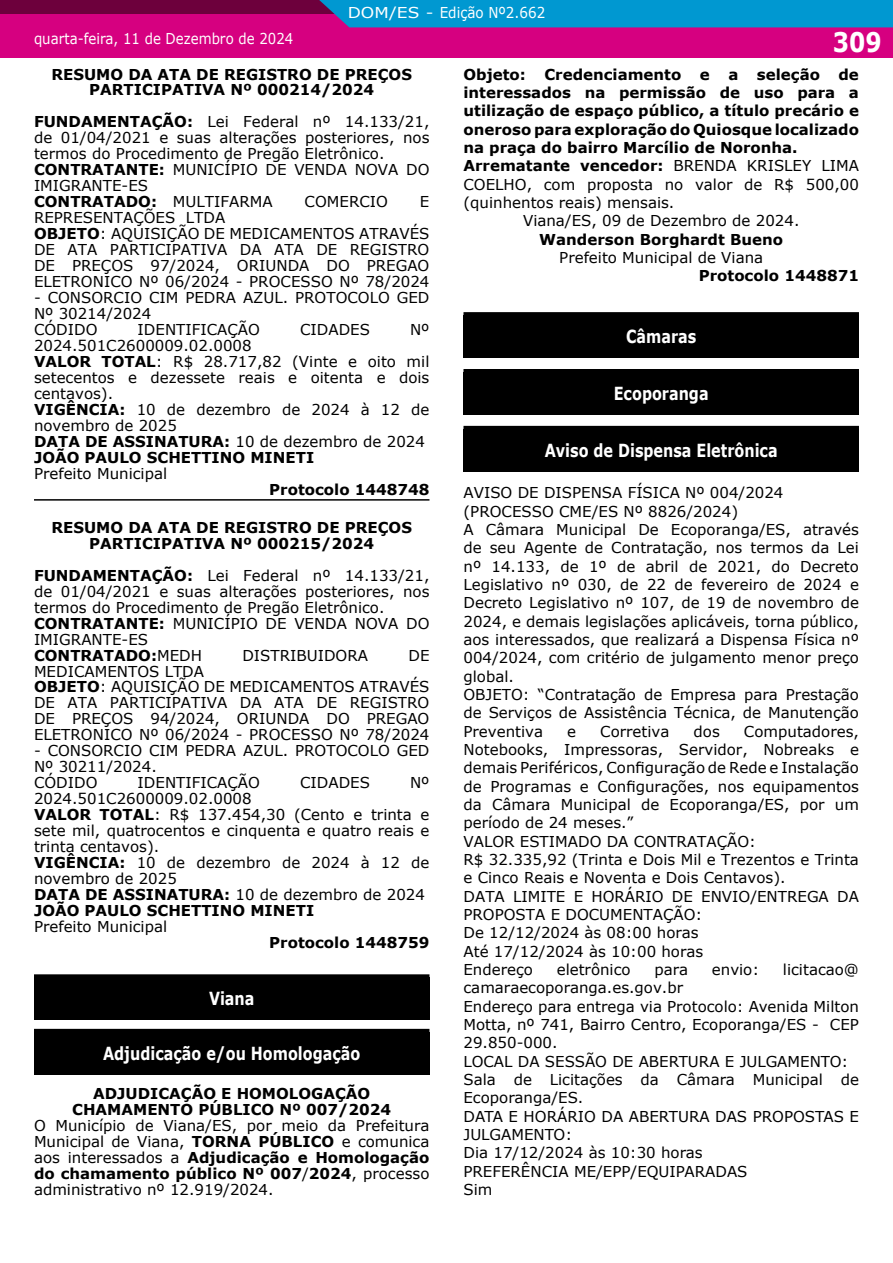
<style>
.page{position:relative;width:893px;height:1263px;background:#fff}
.page>*{position:absolute;margin:0;border:0;box-sizing:border-box;transform-origin:0 0}
.t1{font:700 27px "Verdana";color:#fff;scale:.85 1}
.t2{font:700 18px "Verdana";color:#fff;scale:.8 1}
.t3{font:15px/18.3px "Verdana";color:#000}
.t4{font:700 15px/16px "Verdana";color:#000;text-align:center}
.t5{font:15px "Verdana";color:#fff;scale:.89 1}
.t6{font:15px "Verdana";color:#fff;scale:1.14 1}
.s1{font-weight:700}
.s2{font-weight:400}
</style>
<div class="page">
<hr style="left:0;top:0;width:1px;height:57px;background:#d60080">
<svg style="left:0;top:0;width:1px;height:14px"></svg>
<div style="left:1px;top:0;width:892px;height:57px;background:#d60080"></div>
<div style="left:1px;top:0;width:892px;height:14px;background:#6d003c"></div>
<div style="left:319px;top:0;width:574px;height:27px;background:#0098d1"></div>
<hr style="left:34px;top:499px;width:395px;height:2px;background:#000">
<div style="left:34px;top:977px;width:395px;height:43px;background:#000"></div>
<div style="left:34px;top:974px;width:395px;height:6px;background:#000"></div>
<div style="left:34px;top:1032px;width:395px;height:42px;background:#000"></div>
<div style="left:34px;top:1029px;width:395px;height:6px;background:#000"></div>
<div style="left:463px;top:315px;width:396px;height:43px;background:#000"></div>
<div style="left:463px;top:312px;width:396px;height:6px;background:#000"></div>
<div style="left:463px;top:372px;width:396px;height:42px;background:#000"></div>
<div style="left:463px;top:369px;width:396px;height:6px;background:#000"></div>
<div style="left:463px;top:429px;width:396px;height:42px;background:#000"></div>
<div style="left:463px;top:426px;width:396px;height:6px;background:#000"></div>
<p class="t6" style="left:348px;top:2px;width:175px">DOM/ES - Edição Nº2.662</p>
<p class="t5" style="left:34px;top:28px;width:293px">quarta-feira, 11 de Dezembro de 2024</p>
<p class="t4" style="left:51px;top:66px;width:362px">RESUMO DA ATA DE REGISTRO DE PREÇOS<br>PARTICIPATIVA Nº 000214/2024</p>
<p class="t3" style="left:34px;top:114px;width:397px;line-height:15.9px"><span class="s1">FUNDAMENTAÇÃO:</span> Lei Federal nº 14.133/21, de 01/04/2021 e suas alterações posteriores, nos termos do Procedimento de Pregão Eletrônico.<br><span class="s1">CONTRATANTE:</span> MUNICÍPIO DE VENDA NOVA DO IMIGRANTE-ES<br><span class="s1">CONTRATADO:</span> MULTIFARMA</p>
<p class="t3" style="left:305px;top:193px;width:85px">COMERCIO</p>
<p class="t3" style="left:420px;top:193px;width:11px">E</p>
<p class="t3" style="left:34px;top:210px;width:397px;line-height:16px">REPRESENTAÇÕES LTDA<br><span class="s1">OBJETO</span>: AQUISIÇÃO DE MEDICAMENTOS ATRAVÉS DE ATA PARTICIPATIVA DA ATA DE REGISTRO DE PREÇOS 97/2024, ORIUNDA DO PREGAO ELETRONICO Nº 06/2024 - PROCESSO Nº 78/2024</p>
<p class="t3" style="left:34px;top:290px;width:397px;line-height:15.9px">- CONSORCIO CIM PEDRA AZUL. PROTOCOLO GED<br>Nº 30214/2024<br>CÓDIDO</p>
<p class="t3" style="left:138px;top:320px;width:124px">IDENTIFICAÇÃO</p>
<p class="t3" style="left:300px;top:320px;width:71px">CIDADES</p>
<p class="t3" style="left:410px;top:320px;width:21px">Nº</p>
<p class="t3" style="left:34px;top:337px;width:397px;line-height:16px">2024.501C2600009.02.0008<br><span class="s1">VALOR TOTAL</span>: R$ 28.717,82 (Vinte e oito mil setecentos e dezessete reais e oitenta e dois centavos).<br><span class="s1">VIGÊNCIA:</span> 10 de dezembro de 2024 à 12 de novembro de 2025<br><span class="s1">DATA DE ASSINATURA:</span> 10 de dezembro de 2024<br><span class="s1">JOÃO PAULO SCHETTINO MINETI</span></p>
<p class="t3" style="left:34px;top:464px;width:135px">Prefeito Municipal</p>
<p class="t4" style="left:269px;top:481px;width:162px">Protocolo 1448748</p>
<p class="t4" style="left:51px;top:519px;width:362px">RESUMO DA ATA DE REGISTRO DE PREÇOS<br>PARTICIPATIVA Nº 000215/2024</p>
<p class="t3" style="left:34px;top:567px;width:397px;line-height:15.9px"><span class="s1">FUNDAMENTAÇÃO:</span> Lei Federal nº 14.133/21, de 01/04/2021 e suas alterações posteriores, nos termos do Procedimento de Pregão Eletrônico.<br><span class="s1">CONTRATANTE:</span> MUNICÍPIO DE VENDA NOVA DO IMIGRANTE-ES<br><span class="s1">CONTRATADO:</span>MEDH</p>
<p class="t3" style="left:242px;top:646px;width:127px">DISTRIBUIDORA</p>
<p class="t3" style="left:408px;top:646px;width:23px">DE</p>
<p class="t3" style="left:34px;top:663px;width:397px;line-height:15.9px">MEDICAMENTOS LTDA<br><span class="s1">OBJETO</span>: AQUISIÇÃO DE MEDICAMENTOS ATRAVÉS DE ATA PARTICIPATIVA DA ATA DE REGISTRO DE PREÇOS 94/2024, ORIUNDA DO PREGAO ELETRONICO Nº 06/2024 - PROCESSO Nº 78/2024</p>
<p class="t3" style="left:34px;top:743px;width:397px;line-height:15.9px">- CONSORCIO CIM PEDRA AZUL. PROTOCOLO GED<br>Nº 30211/2024.<br>CÓDIDO</p>
<p class="t3" style="left:138px;top:773px;width:124px">IDENTIFICAÇÃO</p>
<p class="t3" style="left:300px;top:773px;width:71px">CIDADES</p>
<p class="t3" style="left:410px;top:773px;width:21px">Nº</p>
<p class="t3" style="left:34px;top:791px;width:397px;line-height:15.9px">2024.501C2600009.02.0008<br><span class="s1">VALOR TOTAL</span>: R$ 137.454,30 (Cento e trinta e sete mil, quatrocentos e cinquenta e quatro reais e trinta centavos).<br><span class="s1">VIGÊNCIA:</span> 10 de dezembro de 2024 à 12 de novembro de 2025<br><span class="s1">DATA DE ASSINATURA:</span> 10 de dezembro de 2024<br><span class="s1">JOÃO PAULO SCHETTINO MINETI</span></p>
<p class="t3" style="left:34px;top:917px;width:135px">Prefeito Municipal</p>
<p class="t4" style="left:269px;top:934px;width:162px">Protocolo 1448759</p>
<p class="t2" style="left:209px;top:986px;width:58px">Viana</p>
<p class="t2" style="left:103px;top:1041px;width:323px">Adjudicação e/ou Homologação</p>
<p class="t4" style="left:72px;top:1085px;width:321px">ADJUDICAÇÃO E HOMOLOGAÇÃO<br>CHAMAMENTO PÚBLICO Nº 007/2024</p>
<p class="t3" style="left:34px;top:1117px;width:397px;line-height:15.9px;text-align:justify">O Município de Viana/ES, por meio da Prefeitura Municipal de Viana, <span class="s1">TORNA PÚBLICO</span> e comunica aos interessados a <span class="s1">Adjudicação e Homologação do chamamento público Nº 007</span>/<span class="s1">2024</span>, processo administrativo nº 12.919/2024.</p>
<h1 class="t1" style="left:833px;top:23px;width:59px">309</h1>
<p class="t4" style="left:463px;top:66px;width:397px">Objeto: Credenciamento e a seleção de</p>
<p class="t4" style="left:463px;top:84px;width:397px">interessados na permissão de uso para a</p>
<p class="t4" style="left:463px;top:102px;width:397px">utilização de espaço público, a título precário e</p>
<p class="t4" style="left:463px;top:121px;width:397px">oneroso para exploração do Quiosque localizado</p>
<p class="t4" style="left:463px;top:139px;width:336px">na praça do bairro Marcílio de Noronha.</p>
<p class="t4" style="left:463px;top:157px;width:397px">Arrematante vencedor: <span class="s2">BRENDA KRISLEY LIMA</span></p>
<p class="t3" style="left:463px;top:175px;width:397px">COELHO, com proposta no valor de R$ 500,00</p>
<p class="t3" style="left:463px;top:193px;width:212px">(quinhentos reais) mensais.</p>
<p class="t3" style="left:523px;top:211px;width:278px">Viana/ES, 09 de Dezembro de 2024.</p>
<p class="t4" style="left:539px;top:231px;width:245px">Wanderson Borghardt Bueno</p>
<p class="t3" style="left:559px;top:248px;width:205px">Prefeito Municipal de Viana</p>
<p class="t4" style="left:699px;top:267px;width:162px">Protocolo 1448871</p>
<p class="t2" style="left:626px;top:324px;width:89px">Câmaras</p>
<p class="t2" style="left:614px;top:381px;width:120px">Ecoporanga</p>
<p class="t2" style="left:545px;top:438px;width:293px">Aviso de Dispensa Eletrônica</p>
<p class="t3" style="left:463px;top:484px;width:397px">AVISO DE DISPENSA FÍSICA Nº 004/2024 (PROCESSO CME/ES Nº 8826/2024)<br>A Câmara Municipal De Ecoporanga/ES, através de seu Agente de Contratação, nos termos da Lei nº 14.133, de 1º de abril de 2021, do Decreto Legislativo nº 030, de 22 de fevereiro de 2024 e Decreto Legislativo nº 107, de 19 de novembro de 2024, e demais legislações aplicáveis, torna público, aos interessados, que realizará a Dispensa Física nº 004/2024, com critério de julgamento menor preço global.<br>OBJETO: “Contratação de Empresa para Prestação de Serviços de Assistência Técnica, de Manutenção Preventiva</p>
<p class="t3" style="left:463px;top:722px;width:397px;text-indent:280px">Computadores, Notebooks, Impressoras, Servidor, Nobreaks e demais Periféricos, Configuração de Rede e Instalação de Programas e Configurações, nos equipamentos da Câmara Municipal de Ecoporanga/ES, por um período de 24 meses.”<br>VALOR ESTIMADO DA CONTRATAÇÃO:<br>R$ 32.335,92 (Trinta e Dois Mil e Trezentos e Trinta e Cinco Reais e Noventa e Dois Centavos).<br>DATA LIMITE E HORÁRIO DE ENVIO/ENTREGA DA PROPOSTA E DOCUMENTAÇÃO:<br>De 12/12/2024 às 08:00 horas<br>Até 17/12/2024 às 10:00 horas<br>Endereço</p>
<p class="t3" style="left:567px;top:722px;width:10px">e</p>
<p class="t3" style="left:600px;top:722px;width:71px">Corretiva</p>
<p class="t3" style="left:694px;top:722px;width:28px">dos</p>
<p class="t3" style="left:557px;top:960px;width:75px">eletrônico</p>
<p class="t3" style="left:654px;top:960px;width:35px">para</p>
<p class="t3" style="left:712px;top:960px;width:49px">envio:</p>
<p class="t3" style="left:783px;top:960px;width:78px">licitacao@</p>
<p class="t3" style="left:463px;top:979px;width:397px">camaraecoporanga.es.gov.br<br>Endereço para entrega via Protocolo: Avenida Milton<br>Motta, nº 741, Bairro Centro, Ecoporanga/ES - CEP<br>29.850-000.<br>LOCAL DA SESSÃO DE ABERTURA E JULGAMENTO:<br>Sala de Licitações da Câmara Municipal de<br>Ecoporanga/ES.<br>DATA E HORÁRIO DA ABERTURA DAS PROPOSTAS E<br>JULGAMENTO:<br>Dia 17/12/2024 às 10:30 horas<br>PREFERÊNCIA ME/EPP/EQUIPARADAS<br>Sim</p>
</div>
